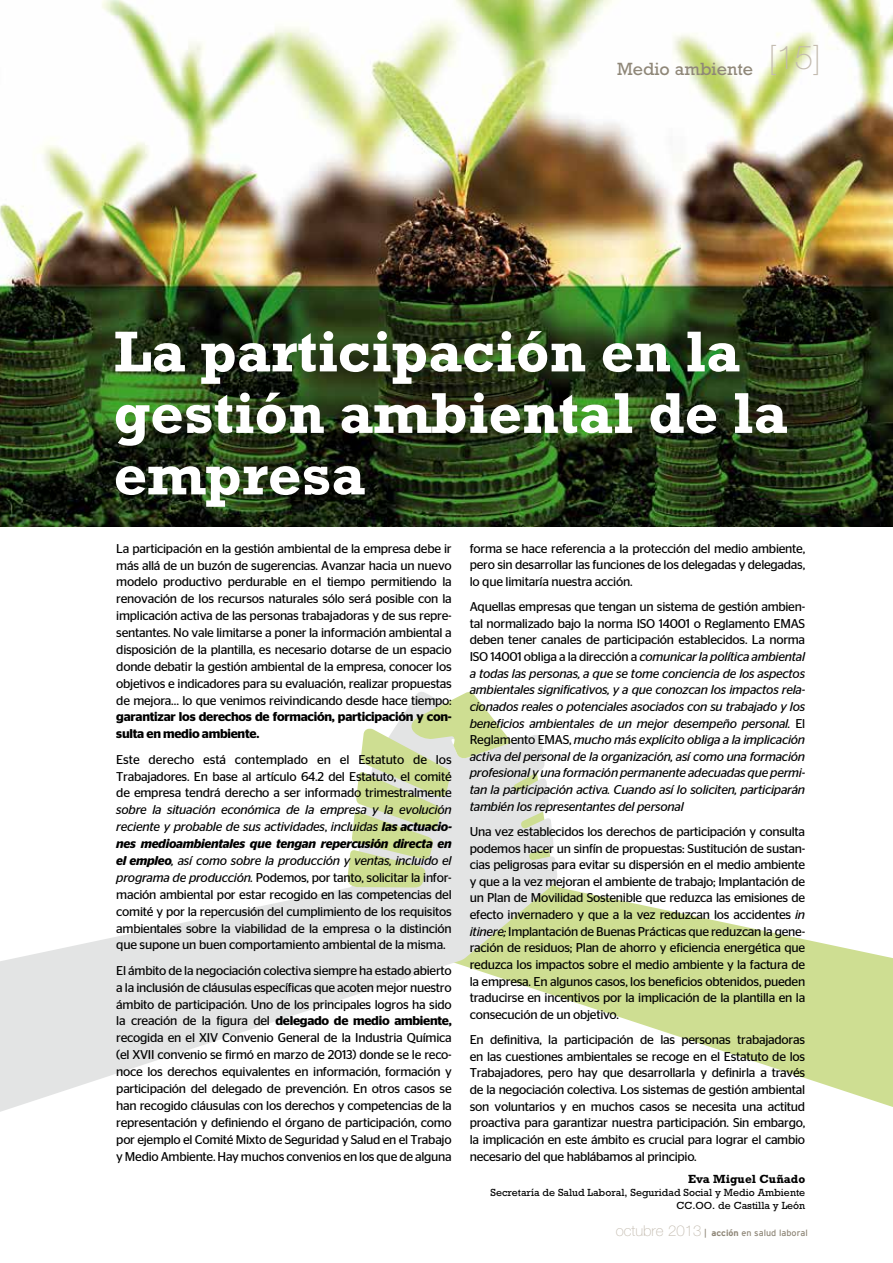
<style>
.page{position:relative;width:893px;height:1263px;background:#fff}
.page>*{position:absolute;margin:0;border:0;box-sizing:border-box;transform-origin:0 0}
.t1{font:700 58.5px/61.5px "Rockwell Std";color:#fff}
.t2{font:100 33px "Helvetica Neue LT Std";color:#c3bbaf}
.t3{font:18px "Rockwell Std";color:#8f8778}
.t4{font:12.75px/17px "Stag Sans";letter-spacing:-.02em;color:#000;text-align:justify}
.t5{font:italic 12.75px/16.6px "Stag Sans";letter-spacing:-.02em;color:#000;text-align:justify}
.t6{font:600 12.75px/17px "Stag Sans";letter-spacing:-.02em;color:#000}
.t7{font:700 12px "Rockwell Std";color:#000}
.t8{font:10.5px/12.6px "Rockwell Std";color:#000;text-align:right}
.t9{font:9px "Interstate";color:#8f8778}
.s1{font-style:italic}
.s2{font-weight:600;font-style:italic}
.s3{font-weight:600}
.s4{font-style:normal}
.s5{font-family:"Helvetica Neue LT Std";font-weight:100;font-size:15px;color:#c3bbaf}
.s6{font-weight:700}
</style>
<div class="page">
<svg style="left:558px;top:887px;width:335px;height:220px;fill:#cede92"></svg>
<svg style="left:1px;top:735px;width:557px;height:377px"></svg>
<svg style="left:347px;top:692px;width:165px;height:195px"></svg>
<img style="left:0;top:0;width:893px;height:526px">
<hr style="left:0;top:355px;width:1px;height:908px;background:#fff">
<h3 class="t3" style="left:617px;top:58px;width:138px">Medio ambiente</h3>
<h2 class="t2" style="left:768px;top:39px;width:54px">[15]</h2>
<h1 class="t1" style="left:114px;top:320px;width:675px">La participación en la gestión ambiental de la empresa</h1>
<p class="t4" style="left:116px;top:540px;width:337px">La participación en la gestión ambiental de la empresa debe ir más allá de un buzón de sugerencias. Avanzar hacia un nuevo modelo productivo perdurable en el tiempo permitiendo la renovación de los recursos naturales sólo será posible con la implicación activa de las personas trabajadoras y de sus repre&shy;sentantes. No vale limitarse a poner la información ambiental a disposición de la plantilla, es necesario dotarse de un espacio donde debatir la gestión ambiental de la empresa, conocer los objetivos e indicadores para su evaluación, realizar propuestas de mejora… lo que venimos reivindicando desde hace tiempo:</p>
<p class="t6" style="left:116px;top:708px;width:337px">garantizar los derechos de formación, participación y con&shy;sulta en medio ambiente.</p>
<p class="t4" style="left:116px;top:751px;width:337px">Este derecho está contemplado en el Estatuto de los Trabajadores. En base al artículo 64.2 del Estatuto, el comité de empresa tendrá derecho a ser informado trimestralmente</p>
<p class="t4" style="left:116px;top:801px;width:337px"><span class="s1">sobre la situación económica de la empresa y la evolución reciente y probable de sus actividades</span>, <span class="s1">incluidas</span> <span class="s2">las actuacio&shy;nes medioambientales que tengan repercusión directa en el empleo</span><span class="s1">, así como sobre la producción y ventas, incluido el programa de producción.</span> Podemos, por tanto, solicitar la infor&shy;mación ambiental por estar recogido en las competencias del comité y por la repercusión del cumplimiento de los requisitos ambientales sobre la viabilidad de la empresa o la distinción que supone un buen comportamiento ambiental de la misma.</p>
<p class="t4" style="left:116px;top:962px;width:337px">El ámbito de la negociación colectiva siempre ha estado abierto a la inclusión de cláusulas específicas que acoten mejor nuestro ámbito de participación. Uno de los principales logros ha sido la creación de la figura del <span class="s3">delegado de medio ambiente, </span>recogida en el XIV Convenio General de la Industria Química (el XVII convenio se firmó en marzo de 2013) donde se le reco&shy;noce los derechos equivalentes en información, formación y participación del delegado de prevención. En otros casos se han recogido cláusulas con los derechos y competencias de la representación y definiendo el órgano de participación, como por ejemplo el Comité Mixto de Seguridad y Salud en el Trabajo y Medio Ambiente. Hay muchos convenios en los que de alguna</p>
<p class="t4" style="left:470px;top:540px;width:337px">forma se hace referencia a la protección del medio ambiente, pero sin desarrollar las funciones de los delegadas y delegadas, lo que limitaría nuestra acción.</p>
<p class="t5" style="left:470px;top:598px;width:337px"><span class="s4">Aquellas empresas que tengan un sistema de gestión ambien&shy;tal normalizado bajo la norma ISO 14001 o Reglamento EMAS deben tener canales de participación establecidos. La norma ISO 14001 obliga a la dirección a</span> comunicar la política ambiental a todas las personas, a que se tome conciencia de los aspectos ambientales significativos, y a que conozcan los impactos rela&shy;cionados reales o potenciales asociados con su trabajado y los beneficios ambientales de un mejor desempeño personal. <span class="s4">El Reglamento EMAS,</span> mucho más explícito obliga a la implicación activa del personal de la organización, así como una formación profesional y una formación permanente adecuadas que permi&shy;tan la participación activa. Cuando así lo soliciten, participarán también los representantes del personal</p>
<p class="t4" style="left:470px;top:823px;width:337px">Una vez establecidos los derechos de participación y consulta podemos hacer un sinfín de propuestas: Sustitución de sustan&shy;cias peligrosas para evitar su dispersión en el medio ambiente y que a la vez mejoran el ambiente de trabajo; Implantación de un Plan de Movilidad Sostenible que reduzca las emisiones de efecto invernadero y que a la vez reduzcan los accidentes <span class="s1">in itinere;</span> Implantación de Buenas Prácticas que reduzcan la gene&shy;ración de residuos; Plan de ahorro y eficiencia energética que reduzca los impactos sobre el medio ambiente y la factura de la empresa. En algunos casos, los beneficios obtenidos, pueden traducirse en incentivos por la implicación de la plantilla en la consecución de un objetivo.</p>
<p class="t4" style="left:470px;top:1031px;width:337px">En definitiva, la participación de las personas trabajadoras en las cuestiones ambientales se recoge en el Estatuto de los Trabajadores, pero hay que desarrollarla y definirla a través de la negociación colectiva. Los sistemas de gestión ambiental son voluntarios y en muchos casos se necesita una actitud proactiva para garantizar nuestra participación. Sin embargo, la implicación en este ámbito es crucial para lograr el cambio necesario del que hablábamos al principio.</p>
<p class="t7" style="left:688px;top:1172px;width:119px">Eva Miguel Cuñado</p>
<p class="t8" style="left:490px;top:1186px;width:316px">Secretaría de Salud Laboral, Seguridad Social y Medio Ambiente<br>CC.OO. de Castilla y León</p>
<p class="t9" style="left:616px;top:1228px;width:194px"><span class="s5">octubre 2013</span> | <span class="s6">acción</span> en salud laboral</p>
</div>
